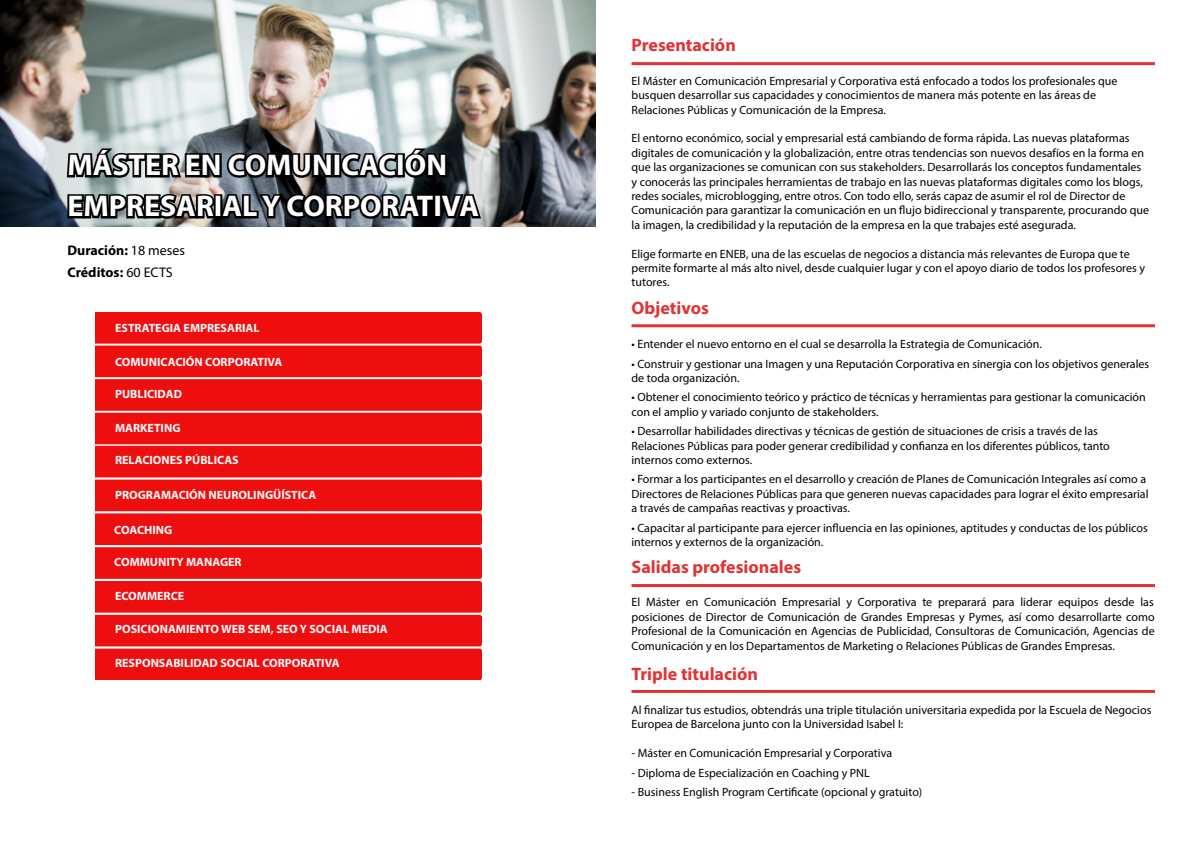
<style>
.page{position:relative;width:1191px;height:842px;background:#fff}
.page>*{position:absolute;margin:0;border:0;box-sizing:border-box;transform-origin:0 0}
.t1{font:700 30px/41px "Myriad Pro";color:#fff}
.t2{font:700 18px "Myriad Pro";color:#e13334}
.t3{font:700 14px/21.8px "Myriad Pro";color:#000}
.t4{font:12px/14.4px "Myriad Pro";color:#000}
.t5{font:700 12px "Myriad Pro";color:#fafafc}
.s1{font-weight:400}
</style>
<div class="page">
<img style="left:95px;top:313px;width:305px;height:366px">
<img style="left:0;top:0;width:595px;height:227px">
<svg style="left:65px;top:145px;width:384px;height:36px;background:#414547"></svg>
<svg style="left:65px;top:191px;width:419px;height:31px;background:#2e3032"></svg>
<img style="left:400px;top:313px;width:81px;height:366px">
<hr style="left:631px;top:62px;width:524px;height:3px;background:#e13334">
<hr style="left:631px;top:324px;width:524px;height:3px;background:#e13334">
<hr style="left:631px;top:584px;width:524px;height:3px;background:#e13334">
<hr style="left:631px;top:690px;width:524px;height:3px;background:#e13334">
<h1 class="t1" style="left:67px;top:144px;width:413px">MÁSTER EN COMUNICACIÓN<br>EMPRESARIAL Y CORPORATIVA</h1>
<p class="t3" style="left:67px;top:239px;width:119px">Duración: <span class="s1">18 meses<br></span>Créditos: <span class="s1">60 ECTS</span></p>
<p class="t5" style="left:115px;top:320px;width:146px">ESTRATEGIA EMPRESARIAL</p>
<p class="t5" style="left:115px;top:354px;width:169px">COMUNICACIÓN CORPORATIVA</p>
<p class="t5" style="left:115px;top:386px;width:68px">PUBLICIDAD</p>
<p class="t5" style="left:115px;top:420px;width:67px">MARKETING</p>
<p class="t5" style="left:115px;top:452px;width:125px">RELACIONES PÚBLICAS</p>
<p class="t5" style="left:115px;top:487px;width:203px">PROGRAMACIÓN NEUROLINGÜÍSTICA</p>
<p class="t5" style="left:114px;top:522px;width:60px">COACHING</p>
<p class="t5" style="left:114px;top:554px;width:129px">COMMUNITY MANAGER</p>
<p class="t5" style="left:115px;top:588px;width:71px">ECOMMERCE</p>
<p class="t5" style="left:115px;top:621px;width:274px">POSICIONAMIENTO WEB SEM, SEO Y SOCIAL MEDIA</p>
<p class="t5" style="left:115px;top:655px;width:226px">RESPONSABILIDAD SOCIAL CORPORATIVA</p>
<h2 class="t2" style="left:631px;top:33px;width:106px">Presentación</h2>
<p class="t4" style="left:631px;top:73px;width:487px">El Máster en Comunicación Empresarial y Corporativa está enfocado a todos los profesionales que busquen desarrollar sus capacidades y conocimientos de manera más potente en las áreas de<br>Relaciones Públicas y Comunicación de la Empresa.</p>
<p class="t4" style="left:631px;top:131px;width:519px">El entorno económico, social y empresarial está cambiando de forma rápida. Las nuevas plataformas digitales de comunicación y la globalización, entre otras tendencias son nuevos desafíos en la forma en que las organizaciones se comunican con sus stakeholders. Desarrollarás los conceptos fundamentales y conocerás las principales herramientas de trabajo en las nuevas plataformas digitales como los blogs, redes sociales, microblogging, entre otros. Con todo ello, serás capaz de asumir el rol de Director de Comunicación para garantizar la comunicación en un flujo bidireccional y transparente, procurando que la imagen, la credibilidad y la reputación de la empresa en la que trabajes esté asegurada.</p>
<p class="t4" style="left:631px;top:246px;width:515px">Elige formarte en ENEB, una de las escuelas de negocios a distancia más relevantes de Europa que te permite formarte al más alto nivel, desde cualquier lugar y con el apoyo diario de todos los profesores y tutores.</p>
<h2 class="t2" style="left:631px;top:297px;width:79px">Objetivos</h2>
<p class="t4" style="left:631px;top:337px;width:412px">• Entender el nuevo entorno en el cual se desarrolla la Estrategia de Comunicación.</p>
<p class="t4" style="left:631px;top:356px;width:519px">• Construir y gestionar una Imagen y una Reputación Corporativa en sinergia con los objetivos generales de toda organización.</p>
<p class="t4" style="left:631px;top:390px;width:516px">• Obtener el conocimiento teórico y práctico de técnicas y herramientas para gestionar la comunicación con el amplio y variado conjunto de stakeholders.</p>
<p class="t4" style="left:631px;top:424px;width:480px">• Desarrollar habilidades directivas y técnicas de gestión de situaciones de crisis a través de las<br>Relaciones Públicas para poder generar credibilidad y confianza en los diferentes públicos, tanto internos como externos.</p>
<p class="t4" style="left:631px;top:472px;width:518px">• Formar a los participantes en el desarrollo y creación de Planes de Comunicación Integrales así como a<br>Directores de Relaciones Públicas para que generen nuevas capacidades para lograr el éxito empresarial a través de campañas reactivas y proactivas.</p>
<p class="t4" style="left:631px;top:520px;width:518px">• Capacitar al participante para ejercer influencia en las opiniones, aptitudes y conductas de los públicos internos y externos de la organización.</p>
<h2 class="t2" style="left:631px;top:555px;width:171px">Salidas profesionales</h2>
<p class="t4" style="left:631px;top:595px;width:524px;text-align:justify">El Máster en Comunicación Empresarial y Corporativa te preparará para liderar equipos desde las posiciones de Director de Comunicación de Grandes Empresas y Pymes, así como desarrollarte como Profesional de la Comunicación en Agencias de Publicidad, Consultoras de Comunicación, Agencias de Comunicación y en los Departamentos de Marketing o Relaciones Públicas de Grandes Empresas.</p>
<h2 class="t2" style="left:631px;top:662px;width:128px">Triple titulación</h2>
<p class="t4" style="left:631px;top:702px;width:521px">Al finalizar tus estudios, obtendrás una triple titulación universitaria expedida por la Escuela de Negocios<br>Europea de Barcelona junto con la Universidad Isabel I:</p>
<p class="t4" style="left:631px;top:746px;width:262px">- Máster en Comunicación Empresarial y Corporativa</p>
<p class="t4" style="left:631px;top:765px;width:240px">- Diploma de Especialización en Coaching y PNL</p>
<p class="t4" style="left:631px;top:784px;width:292px">- Business English Program Certificate (opcional y gratuito)</p>
</div>
